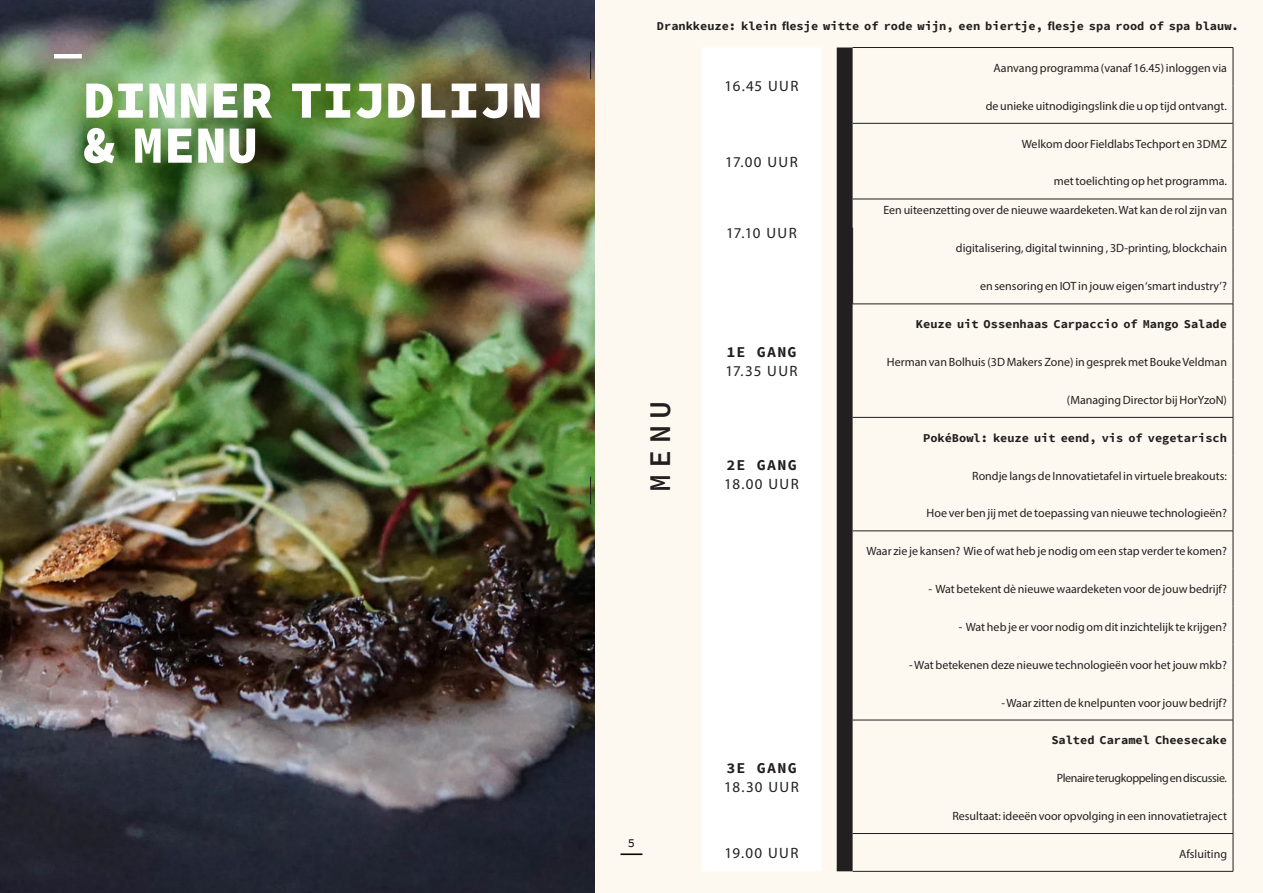
<style>
.page{position:relative;width:1263px;height:893px;background:#fff}
.page>*{position:absolute;margin:0;border:0;box-sizing:border-box;transform-origin:0 0}
.Header_-_Align_Left{font:900 52.5px/45px "Source Code Pro";color:#fff}
.Header_-_Left_Margin{font:600 30px "Source Code Pro";color:#231f20}
.t1{font:300 22.05px "Proxima Nova";letter-spacing:-.03em;color:#231f20}
.Table_Header_-_Align{font:15px/18.8px "Myriad Pro";letter-spacing:.1em;color:#231f20}
.Table_Header_-_Align-2{font:700 15px "Source Code Pro";letter-spacing:.085em;color:#231f20}
.Table_Text{font:12px "Myriad Pro";color:#231f20}
.Table_Text-2{font:700 12px "Source Code Pro";color:#231f20}
.Table_Text-3{font:12px "Myriad Pro";letter-spacing:-.03em;color:#231f20}
.Page_Numbers{font:12px "Source Code Pro";color:#040503}
.s1{font-family:"Source Code Pro";font-weight:700}
.s2{font-weight:900;font-size:22.95px}
</style>
<div class="page">
<img style="left:0;top:0;width:596px;height:893px">
<div style="left:54px;top:54px;width:28px;height:5px;background:#fff"></div>
<svg style="left:590px;top:51px;width:1px;height:28px"></svg>
<svg style="left:590px;top:477px;width:1px;height:27px"></svg>
<div style="left:596px;top:0;width:667px;height:893px;background:#fef9f0"></div>
<div style="left:702px;top:48px;width:119px;height:823px;background:#fff"></div>
<div style="left:837px;top:48px;width:16px;height:823px;background:#231f20"></div>
<hr style="left:853px;top:833px;width:380px;height:1px;background:#231f20">
<hr style="left:853px;top:199px;width:380px;height:1px;background:#231f20">
<hr style="left:853px;top:417px;width:380px;height:1px;background:#231f20">
<hr style="left:853px;top:531px;width:380px;height:1px;background:#231f20">
<hr style="left:853px;top:720px;width:380px;height:1px;background:#231f20">
<hr style="left:1233px;top:48px;width:1px;height:37px;background:#231f20">
<hr style="left:1233px;top:85px;width:1px;height:38px;background:#231f20">
<hr style="left:1233px;top:123px;width:1px;height:38px;background:#231f20">
<hr style="left:1233px;top:161px;width:1px;height:38px;background:#231f20">
<svg style="left:1233px;top:199px;width:1px;height:29px"></svg>
<hr style="left:1233px;top:304px;width:1px;height:38px;background:#231f20">
<hr style="left:1233px;top:342px;width:1px;height:38px;background:#231f20">
<hr style="left:1233px;top:380px;width:1px;height:37px;background:#231f20">
<hr style="left:1233px;top:418px;width:1px;height:37px;background:#231f20">
<hr style="left:1233px;top:455px;width:1px;height:38px;background:#231f20">
<hr style="left:1233px;top:493px;width:1px;height:38px;background:#231f20">
<hr style="left:1233px;top:531px;width:1px;height:38px;background:#231f20">
<hr style="left:1233px;top:569px;width:1px;height:37px;background:#231f20">
<hr style="left:1233px;top:606px;width:1px;height:38px;background:#231f20">
<hr style="left:1233px;top:644px;width:1px;height:38px;background:#231f20">
<hr style="left:1233px;top:682px;width:1px;height:38px;background:#231f20">
<hr style="left:1233px;top:720px;width:1px;height:38px;background:#231f20">
<hr style="left:1233px;top:758px;width:1px;height:38px;background:#231f20">
<hr style="left:1233px;top:796px;width:1px;height:37px;background:#231f20">
<hr style="left:1233px;top:834px;width:1px;height:37px;background:#231f20">
<hr style="left:853px;top:871px;width:380px;height:1px;background:#231f20">
<hr style="left:853px;top:47px;width:380px;height:1px;background:#231f20">
<hr style="left:853px;top:123px;width:380px;height:1px;background:#231f20">
<hr style="left:852px;top:266px;width:1px;height:38px;background:#231f20">
<hr style="left:1233px;top:266px;width:1px;height:38px;background:#231f20">
<hr style="left:852px;top:304px;width:381px;height:1px;background:#231f20">
<hr style="left:852px;top:228px;width:1px;height:38px;background:#231f20">
<hr style="left:1233px;top:228px;width:1px;height:38px;background:#231f20">
<hr style="left:620px;top:853px;width:22px;height:2px;background:#040503">
<p class="Header_-_Align_Left" style="left:83px;top:77px;width:461px">DINNER TIJDLIJN &amp; MENU</p>
<p class="Page_Numbers" style="left:628px;top:835px;width:9px">5</p>
<p class="Table_Text-2" style="left:657px;top:18px;width:583px">Drankkeuze: klein flesje witte of rode wijn, een biertje, flesje spa rood of spa blauw.</p>
<p class="Header_-_Left_Margin" style="left:641px;top:491px;width:91px;rotate:-90deg">MENU</p>
<p class="Table_Header_-_Align" style="left:725px;top:76px;width:75px">16.45 UUR</p>
<p class="Table_Header_-_Align" style="left:725px;top:152px;width:74px">17.00 UUR</p>
<p class="Table_Header_-_Align" style="left:726px;top:223px;width:72px">17.10 UUR</p>
<p class="Table_Header_-_Align" style="left:725px;top:342px;width:74px"><span class="s1">1E GANG<br></span>17.35 UUR</p>
<p class="Table_Header_-_Align-2" style="left:726px;top:456px;width:72px">2E GANG</p>
<p class="Table_Header_-_Align" style="left:724px;top:474px;width:76px">18.00 UUR</p>
<p class="Table_Header_-_Align" style="left:724px;top:758px;width:76px"><span class="s1">3E GANG<br></span>18.30 UUR</p>
<p class="Table_Text" style="left:993px;top:61px;width:235px">Aanvang programma (vanaf 16.45) inloggen via</p>
<p class="Table_Text" style="left:986px;top:98px;width:243px">de unieke uitnodigingslink die u op tijd ontvangt.</p>
<p class="t1" style="left:910px;top:69px;width:293px"><span class="s2">3DMZ</span> INNOVATION DINNERS</p>
<p class="Table_Text" style="left:1022px;top:136px;width:207px">Welkom door Fieldlabs Techport en 3DMZ</p>
<p class="Table_Text" style="left:1054px;top:174px;width:175px">met toelichting op het programma.</p>
<p class="Table_Text" style="left:883px;top:203px;width:345px">Een uiteenzetting over de nieuwe waardeketen. Wat kan de rol zijn van</p>
<p class="Table_Text" style="left:956px;top:241px;width:273px">digitalisering, digital twinning , 3D-printing, blockchain</p>
<p class="Table_Text" style="left:980px;top:279px;width:248px">en sensoring en IOT in jouw eigen ‘smart industry’?</p>
<p class="Table_Text-2" style="left:916px;top:317px;width:313px">Keuze uit Ossenhaas Carpaccio of Mango Salade</p>
<p class="Table_Text" style="left:887px;top:355px;width:342px">Herman van Bolhuis (3D Makers Zone) in gesprek met Bouke Veldman</p>
<p class="Table_Text" style="left:1067px;top:392px;width:162px">(Managing Director bij HorYzoN)</p>
<p class="Table_Text-2" style="left:923px;top:430px;width:305px">PokéBowl: keuze uit eend, vis of vegetarisch</p>
<p class="Table_Text" style="left:972px;top:468px;width:256px">Rondje langs de Innovatietafel in virtuele breakouts:</p>
<p class="Table_Text" style="left:927px;top:506px;width:302px">Hoe ver ben jij met de toepassing van nieuwe technologieën?</p>
<p class="Table_Text" style="left:866px;top:544px;width:362px">Waar zie je kansen? Wie of wat heb je nodig om een stap verder te komen?</p>
<p class="Table_Text" style="left:928px;top:582px;width:300px">- Wat betekent dè nieuwe waardeketen voor de jouw bedrijf?</p>
<p class="Table_Text" style="left:959px;top:619px;width:270px">- Wat heb je er voor nodig om dit inzichtelijk te krijgen?</p>
<p class="Table_Text" style="left:909px;top:657px;width:319px">- Wat betekenen deze nieuwe technologieën voor het jouw mkb?</p>
<p class="Table_Text" style="left:1001px;top:695px;width:227px">- Waar zitten de knelpunten voor jouw bedrijf?</p>
<p class="Table_Text-2" style="left:1051px;top:733px;width:177px">Salted Caramel Cheesecake</p>
<p class="Table_Text-3" style="left:1057px;top:771px;width:172px">Plenaire terugkoppeling en discussie.</p>
<p class="Table_Text" style="left:952px;top:809px;width:276px">Resultaat: ideeën voor opvolging in een innovatietraject</p>
<p class="Table_Header_-_Align" style="left:725px;top:843px;width:75px">19.00 UUR</p>
<p class="Table_Text" style="left:1179px;top:846px;width:49px">Afsluiting</p>
</div>
